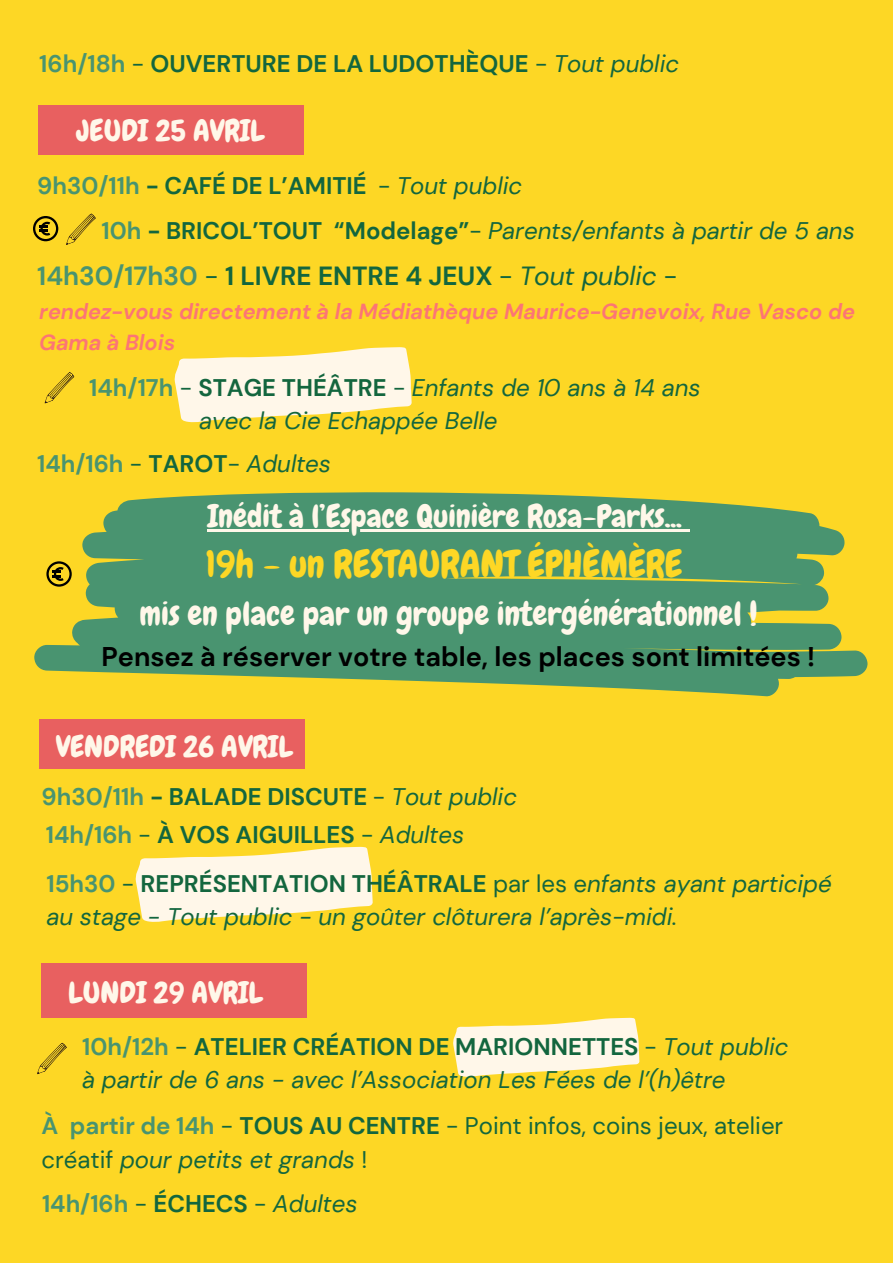
<style>
.page{position:relative;width:893px;height:1263px;background:#fdd725}
.page>*{position:absolute;margin:0;border:0;box-sizing:border-box;transform-origin:0 0}
.t1{font:37.5px "Chewy";color:#fdd725}
.t2{font:33px "Chewy";color:#fff7e9}
.t3{font:31.5px "Chewy";color:#fff7e9}
.t4{font:30px "Chewy";color:#fff7e9}
.t5{font:700 27px "DM Sans";color:#000}
.t6{font:700 26.25px "DM Sans";color:#13663e}
.t7{font:italic 24px/33.2px "DM Sans";color:#13663e}
.t8{font:700 24px "DM Sans";color:#13663e}
.t9{font:24px/33.2px "DM Sans";color:#13663e}
.t10{font:700 24px "DM Sans";color:#499470}
.t11{font:italic 700 21.75px/30.4px "DM Sans";color:#fc7575}
.s1{color:#499470}
.s2{font-weight:400}
.s3{font-weight:400;font-style:italic}
.s4{font-weight:700;font-style:normal;color:#499470}
.s5{font-weight:700;font-style:normal}
.s6{font-style:normal}
.s7{font-weight:400;color:#13663e}
.s8{color:#13663e}
.s9{font-weight:400;font-style:italic;color:#13663e}
.s10{font-weight:700;color:#499470}
.s11{font-weight:700}
.s12{font-style:italic}
</style>
<div class="page">
<div style="left:38px;top:105px;width:266px;height:49px;background:#e86060"></div>
<svg style="left:44px;top:372px;width:31px;height:32px"></svg>
<svg style="left:174px;top:347px;width:238px;height:75px"></svg>
<div style="left:39px;top:719px;width:266px;height:50px;background:#e86060"></div>
<svg style="left:135px;top:847px;width:238px;height:75px"></svg>
<div style="left:42px;top:963px;width:265px;height:55px;background:#e86060"></div>
<svg style="left:33px;top:213px;width:63px;height:32px"></svg>
<svg style="left:34px;top:492px;width:834px;height:205px;fill:#499470"></svg>
<hr style="left:207px;top:529px;width:475px;height:3px;background:#fff7e9">
<svg style="left:682px;top:529px;width:7px;height:3px"></svg>
<svg style="left:46px;top:561px;width:26px;height:26px"></svg>
<svg style="left:453px;top:1018px;width:186px;height:59px"></svg>
<svg style="left:37px;top:1042px;width:30px;height:33px"></svg>
<p class="t8" style="left:39px;top:48px;width:641px"><span class="s1">16h/18h</span> <span class="s2">-</span> OUVERTURE DE LA LUDOTHÈQUE <span class="s2">-</span> <span class="s3">Tout public</span></p>
<p class="t4" style="left:77px;top:112px;width:190px">JEUDI 25 AVRIL</p>
<h1 class="t8" style="left:37px;top:170px;width:486px"><span class="s1">9h30/11h</span> - CAFÉ DE L’AMITIÉ <span class="s2">-</span> <span class="s3">Tout public</span></h1>
<p class="t7" style="left:101px;top:215px;width:755px"><span class="s4">10h</span> <span class="s5">- BRICOL’TOUT “Modelage”</span><span class="s6">-</span> Parents/enfants à partir de 5 ans</p>
<p class="t6" style="left:37px;top:259px;width:641px"><span class="s1">14h30/17h30</span> <span class="s2">-</span> 1 LIVRE ENTRE 4 JEUX <span class="s2">-</span> <span class="s3">Tout public</span> <span class="s2">-</span></p>
<p class="t11" style="left:39px;top:297px;width:817px">rendez-vous directement à la Médiathèque Maurice-Genevoix, Rue Vasco de<br>Gama à Blois</p>
<p class="t7" style="left:89px;top:371px;width:613px"><span class="s4">14h/17h</span> <span class="s6">-</span> <span class="s5">STAGE THÉÂTRE</span> <span class="s6">-</span> Enfants de 10 ans à 14 ans</p>
<p class="t7" style="left:199px;top:404px;width:300px">avec la Cie Echappée Belle</p>
<p class="t10" style="left:37px;top:448px;width:295px">14h/16h <span class="s7">-</span> <span class="s8">TAROT</span><span class="s7">-</span> <span class="s9">Adultes</span></p>
<p class="t3" style="left:207px;top:496px;width:476px">Inédit à l’Espace Quinière Rosa-Parks...</p>
<p class="t1" style="left:206px;top:540px;width:478px">19h - un RESTAURANT ÉPHÈMÈRE</p>
<p class="t2" style="left:139px;top:592px;width:619px">mis en place par un groupe intergénérationnel !</p>
<h2 class="t5" style="left:101px;top:639px;width:715px">Pensez à réserver votre table, les places sont limitées !</h2>
<h4 class="t4" style="left:56px;top:727px;width:239px">VENDREDI 26 AVRIL</h4>
<h5 class="t8" style="left:42px;top:781px;width:477px"><span class="s1">9h30/11h</span> - BALADE DISCUTE <span class="s2">-</span> <span class="s3">Tout public</span></h5>
<p class="t8" style="left:46px;top:819px;width:420px"><span class="s1">14h/16h</span> <span class="s2">-</span> À VOS AIGUILLES <span class="s2">-</span> <span class="s3">Adultes</span></p>
<p class="t7" style="left:46px;top:867px;width:787px"><span class="s4">15h30</span> <span class="s6">-</span> <span class="s5">REPRÉSENTATION THÉÂTRALE</span> <span class="s6">par les e</span>nfants ayant participé au stage - Tout public - un goûter clôturera l’après-midi.</p>
<p class="t4" style="left:68px;top:974px;width:197px">LUNDI 29 AVRIL</p>
<h3 class="t8" style="left:82px;top:1031px;width:708px"><span class="s1">10h/12h</span> <span class="s2">-</span> ATELIER CRÉATION DE MARIONNETTES <span class="s2">-</span> <span class="s3">Tout public</span></h3>
<h1 class="t7" style="left:82px;top:1063px;width:645px">à partir de 6 ans - avec l’Association Les Fées de l’(h)être</h1>
<p class="t9" style="left:42px;top:1109px;width:743px"><span class="s10">À partir de 14h</span> - <span class="s11">TOUS AU CENTRE</span> - Point infos, coins jeux, atelier créatif <span class="s12">pour petits et grands</span> !</p>
<p class="t10" style="left:42px;top:1188px;width:317px">14h/16h <span class="s7">-</span> <span class="s8">ÉCHECS</span> <span class="s7">-</span> <span class="s9">Adultes</span></p>
</div>
